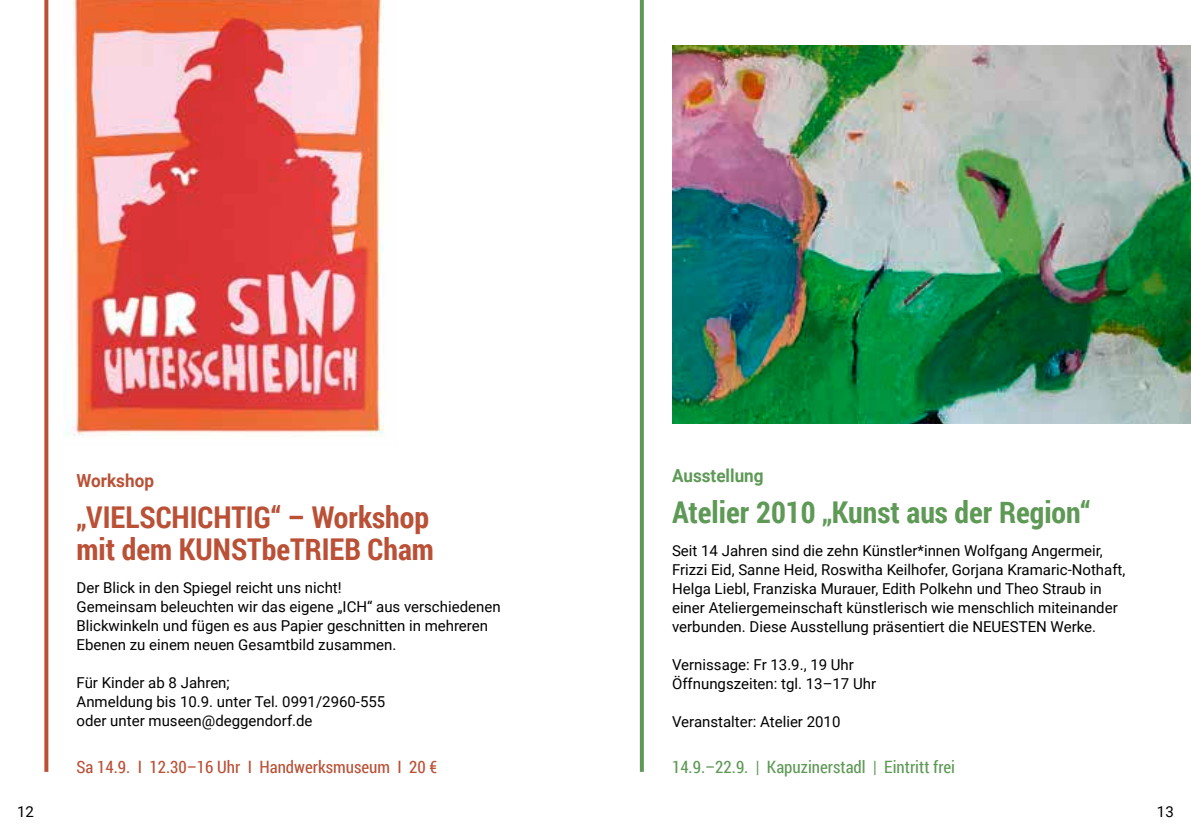
<style>
.page{position:relative;width:1191px;height:840px;background:#fff}
.page>*{position:absolute;margin:0;border:0;box-sizing:border-box;transform-origin:0 0}
.t1{font:700 30px/32px "Roboto Condensed";color:#ba5036}
.t2{font:700 30px "Roboto Condensed";color:#5e9956}
.t3{font:700 18px "Roboto";color:#5e9956;scale:.95 1}
.t4{font:700 18px "Roboto";color:#ba5036;scale:.95 1}
.t5{font:17px "Roboto Condensed";color:#ba5036}
.t6{font:17px "Roboto Condensed";color:#5e9956}
.t7{font:15px/19px "Roboto";color:#000}
</style>
<div class="page">
<img style="left:63px;top:0;width:321px;height:437px">
<svg style="left:44px;top:0;width:4px;height:771px;fill:#ba5036"></svg>
<svg style="left:640px;top:0;width:4px;height:771px;fill:#5e9956"></svg>
<img style="left:672px;top:45px;width:519px;height:378px">
<p class="t7" style="left:17px;top:803px;width:18px">12</p>
<p class="t4" style="left:77px;top:473px;width:83px">Workshop</p>
<h1 class="t1" style="left:77px;top:503px;width:359px">„VIELSCHICHTIG“ – Workshop mit dem KUNSTbeTRIEB Cham</h1>
<p class="t7" style="left:77px;top:577px;width:425px">Der Blick in den Spiegel reicht uns nicht!<br>Gemeinsam beleuchten wir das eigene „ICH“ aus verschiedenen Blickwinkeln und fügen es aus Papier geschnitten in mehreren Ebenen zu einem neuen Gesamtbild zusammen.</p>
<p class="t7" style="left:77px;top:674px;width:310px">Für Kinder ab 8 Jahren;<br>Anmeldung bis 10.9. unter Tel. 0991/2960-555 oder unter museen@deggendorf.de</p>
<p class="t3" style="left:672px;top:468px;width:98px">Ausstellung</p>
<h1 class="t2" style="left:672px;top:499px;width:420px">Atelier 2010 „Kunst aus der Region“</h1>
<p class="t7" style="left:672px;top:542px;width:455px">Seit 14 Jahren sind die zehn Künstler*innen Wolfgang Angermeir, Frizzi Eid, Sanne Heid, Roswitha Keilhofer, Gorjana Kramaric-Nothaft, Helga Liebl, Franziska Murauer, Edith Polkehn und Theo Straub in einer Ateliergemeinschaft künstlerisch wie menschlich miteinander verbunden. Diese Ausstellung präsentiert die NEUESTEN Werke.</p>
<p class="t7" style="left:672px;top:654px;width:206px">Vernissage: Fr 13.9., 19 Uhr<br>Öffnungszeiten: tgl. 13–17 Uhr</p>
<p class="t7" style="left:672px;top:713px;width:170px">Veranstalter: Atelier 2010</p>
<p class="t5" style="left:77px;top:759px;width:362px">Sa 14.9. I 12.30–16 Uhr I Handwerksmuseum I 20 €</p>
<p class="t6" style="left:672px;top:759px;width:284px">14.9.–22.9. | Kapuzinerstadl | Eintritt frei</p>
<p class="t7" style="left:1157px;top:803px;width:18px">13</p>
</div>
